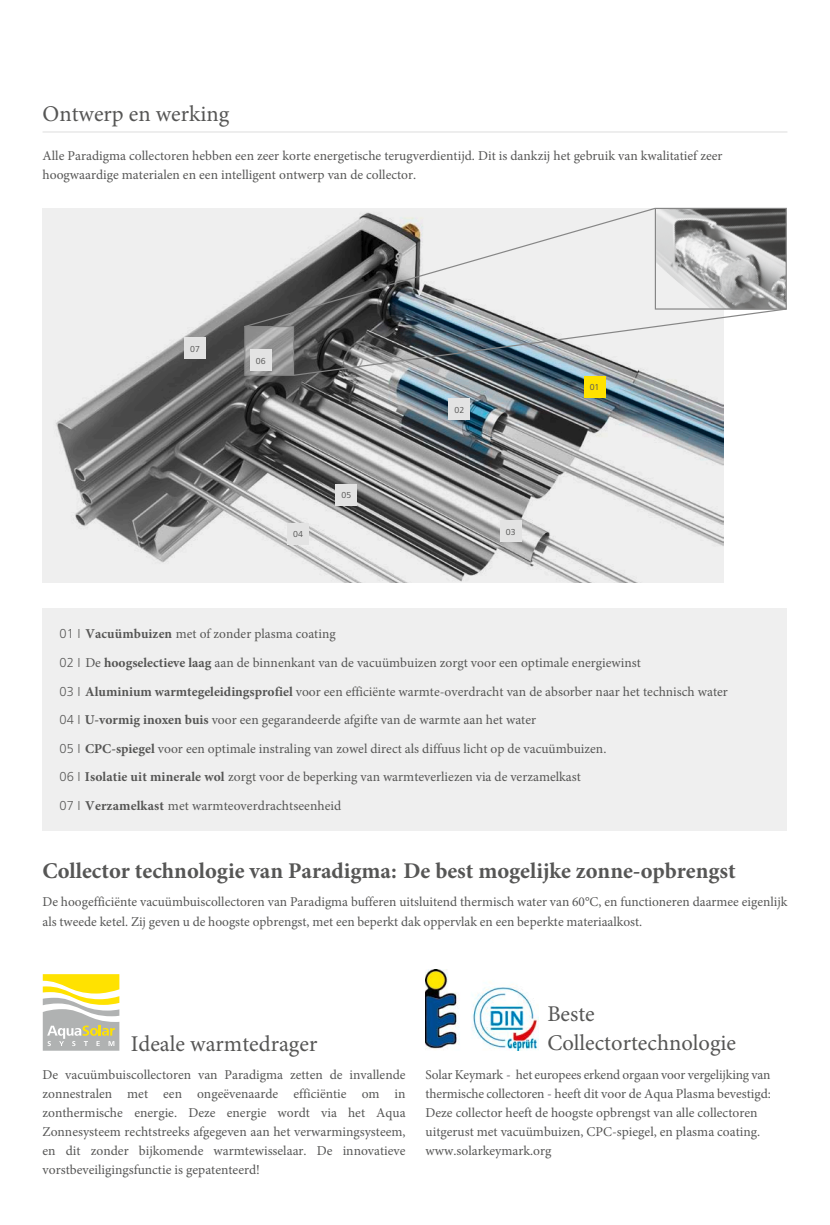
<style>
.page{position:relative;width:830px;height:1225px;background:#fff}
.page>*{position:absolute;margin:0;border:0;box-sizing:border-box;transform-origin:0 0}
.t1{font:700 22.5px "Minion Pro";color:#565655}
.t2{font:22.5px/28.7px "Minion Pro";color:#565655}
.t3{font:13.5px/19.2px "Minion Pro";color:#565655}
.t4{font:9px "Frutiger Next LT";color:#565655}
.s1{font-family:"Frutiger Next LT";font-weight:300}
.s2{font-weight:700}
</style>
<div class="page">
<img style="left:43px;top:208px;width:680px;height:375px">
<div style="left:43px;top:608px;width:743px;height:222px;background:#efefef"></div>
<hr style="left:43px;top:131px;width:744px;height:2px;background:#e3e3e3">
<img style="left:656px;top:210px;width:128px;height:98px">
<svg style="left:246px;top:328px;width:46px;height:46px"></svg>
<div style="left:244px;top:326px;width:50px;height:50px;border:1px solid #868686"></div>
<div style="left:654px;top:208px;width:132px;height:102px;border:1px solid #868686"></div>
<svg style="left:243px;top:207px;width:413px;height:121px"></svg>
<svg style="left:292px;top:308px;width:495px;height:68px"></svg>
<div style="left:583px;top:376px;width:22px;height:22px;background:#ffe200"></div>
<div style="left:448px;top:398px;width:22px;height:22px;background:#e3e3e3"></div>
<div style="left:287px;top:523px;width:22px;height:21px;background:#e3e3e3"></div>
<div style="left:184px;top:338px;width:22px;height:21px;background:#e3e3e3"></div>
<div style="left:335px;top:484px;width:22px;height:21px;background:#e3e3e3"></div>
<div style="left:500px;top:520px;width:21px;height:22px;background:#e3e3e3"></div>
<div style="left:250px;top:349px;width:21px;height:22px;background:#e3e3e3"></div>
<img style="left:425px;top:969px;width:113px;height:81px">
<svg style="left:43px;top:974px;width:76px;height:76px"></svg>
<h1 class="t2" style="left:43px;top:100px;width:188px">Ontwerp en werking</h1>
<p class="t3" style="left:43px;top:146px;width:681px">Alle Paradigma collectoren hebben een zeer korte energetische terugverdientijd. Dit is dankzij het gebruik van kwalitatief zeer hoogwaardige materialen en een intelligent ontwerp van de collector.</p>
<p class="t4" style="left:190px;top:344px;width:11px">07</p>
<p class="t4" style="left:256px;top:356px;width:11px">06</p>
<p class="t4" style="left:293px;top:529px;width:11px">04</p>
<p class="t4" style="left:341px;top:490px;width:11px">05</p>
<p class="t4" style="left:454px;top:405px;width:11px">02</p>
<p class="t4" style="left:505px;top:526px;width:11px">03</p>
<p class="t4" style="left:589px;top:382px;width:11px">01</p>
<p class="t3" style="left:60px;top:619px;width:669px;line-height:29px"><span class="s1">01 I</span> <span class="s2">Vacuümbuizen</span> met of zonder plasma coating<br><span class="s1">02 I</span> De <span class="s2">hoogselectieve laag</span> aan de binnenkant van de vacuümbuizen zorgt voor een optimale energiewinst<br><span class="s1">03 I</span> <span class="s2">Aluminium warmtegeleidingsprofiel</span> voor een efficiënte warmte-overdracht van de absorber naar het technisch water</p>
<p class="t3" style="left:60px;top:705px;width:548px;line-height:28.7px"><span class="s1">04 I</span> <span class="s2">U-vormig inoxen buis</span> voor een gegarandeerde afgifte van de warmte aan het water<br><span class="s1">05 I</span> <span class="s2">CPC-spiegel</span> voor een optimale instraling van zowel direct als diffuus licht op de vacuümbuizen.<br><span class="s1">06 I</span> <span class="s2">Isolatie uit minerale wol</span> zorgt voor de beperking van warmteverliezen via de verzamelkast<br><span class="s1">07 I</span> <span class="s2">Verzamelkast</span> met warmteoverdrachtseenheid</p>
<h1 class="t1" style="left:43px;top:855px;width:694px">Collector technologie van Paradigma: De best mogelijke zonne-opbrengst</h1>
<p class="t3" style="left:43px;top:892px;width:746px">De hoogefficiënte vacuümbuiscollectoren van Paradigma bufferen uitsluitend thermisch water van 60°C, en functioneren daarmee eigenlijk als tweede ketel. Zij geven u de hoogste opbrengst, met een beperkt dak oppervlak en een beperkte materiaalkost.</p>
<h1 class="t2" style="left:131px;top:1029px;width:188px">Ideale warmtedrager</h1>
<p class="t3" style="left:43px;top:1064px;width:364px;text-align:justify">De vacuümbuiscollectoren van Paradigma zetten de invallende zonnestralen met een ongeëvenaarde efficiëntie om in zonthermische energie. Deze energie wordt via het Aqua Zonnesysteem rechtstreeks afgegeven aan het verwarmingsysteem, en dit zonder bijkomende warmtewisselaar. De innovatieve vorstbeveiligingsfunctie is gepatenteerd!</p>
<h1 class="t2" style="left:547px;top:999px;width:190px">Beste<br>Collectortechnologie</h1>
<p class="t3" style="left:425px;top:1064px;width:347px">Solar Keymark - het europees erkend orgaan voor vergelijking van thermische collectoren - heeft dit voor de Aqua Plasma bevestigd:<br>Deze collector heeft de hoogste opbrengst van alle collectoren uitgerust met vacuümbuizen, CPC-spiegel, en plasma coating. www.solarkeymark.org</p>
</div>
